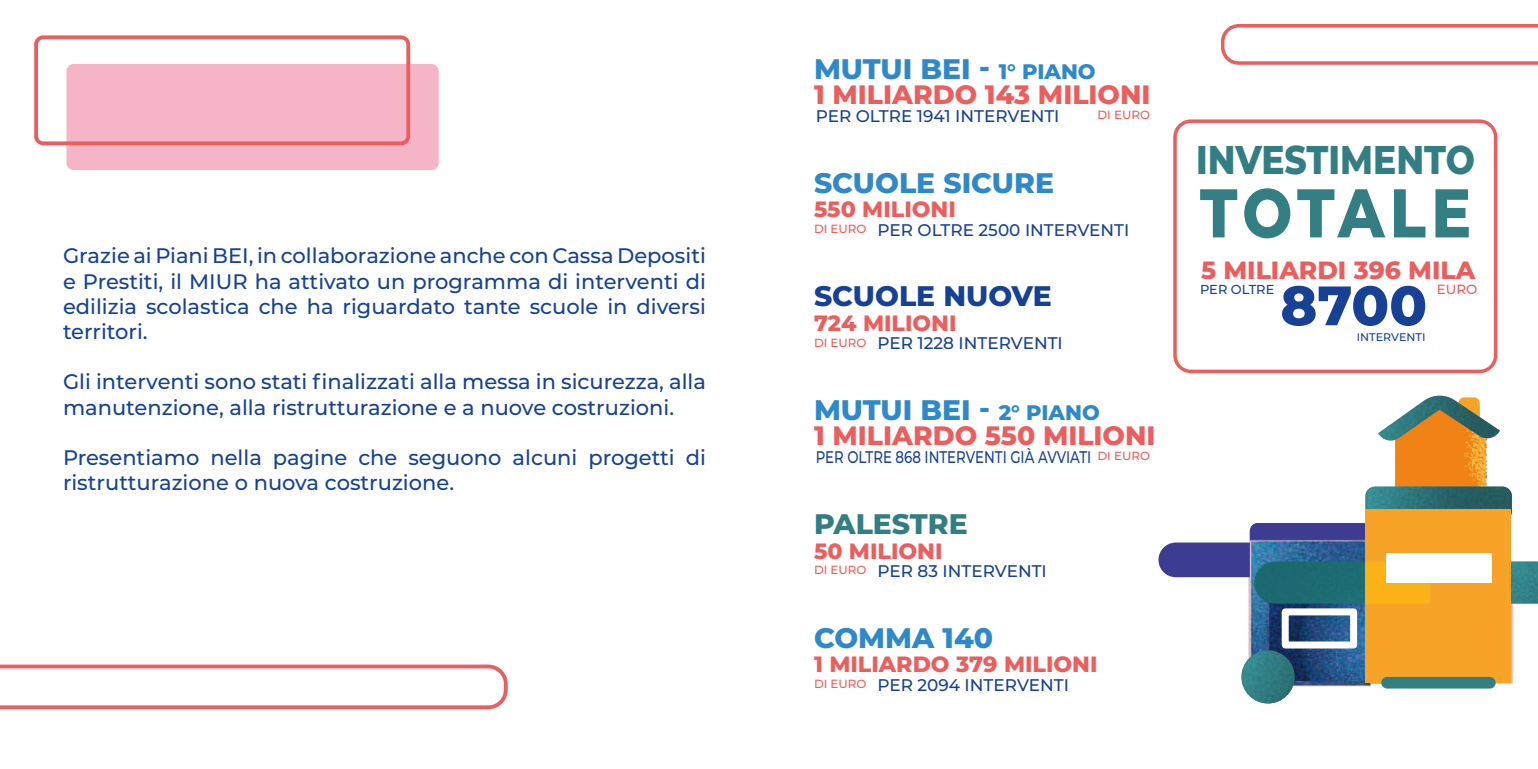
<style>
.page{position:relative;width:1538px;height:769px;background:#fff}
.page>*{position:absolute;margin:0;border:0;box-sizing:border-box;transform-origin:0 0}
.t1{font:800 68.77px "Montserrat";letter-spacing:.08em;color:#327e82;scale:.86 1}
.t2{font:800 55.3px "Montserrat";color:#164194}
.t3{font:800 40.07px "Montserrat";color:#327e82;scale:.86 1}
.t4{font:800 28.18px "Montserrat";color:#2f88c9}
.t5{font:800 28.18px "Montserrat";color:#164194}
.t6{font:800 28.18px "Montserrat";color:#327e82}
.t7{font:800 26.6px "Montserrat";color:#eb5e5d}
.t8{font:800 24.85px "Montserrat";color:#eb5e5d}
.t9{font:800 22.05px "Montserrat";color:#eb5e5d}
.t10{font:500 21px/25.2px "Montserrat";color:#164194}
.t11{font:500 16.8px "Montserrat";color:#164194}
.t12{font:500 16.8px "Montserrat";color:#164194;scale:.79 1}
.t13{font:500 13.3px "Montserrat";color:#eb5e5d}
.t14{font:500 12.95px "Montserrat";color:#164194}
.t15{font:500 11.9px "Montserrat";color:#eb5e5d}
.t16{font:500 11.03px "Montserrat";color:#164194}
.s1{font-size:21px}
</style>
<div class="page">
<div style="left:66px;top:64px;width:373px;height:106px;background:#f6b5c6;border-radius:7px"></div>
<div style="left:34px;top:35px;width:376px;height:110px;border:4px solid #eb5e5d;border-radius:7px"></div>
<svg style="left:1221px;top:24px;width:317px;height:41px"></svg>
<div style="left:1173px;top:119px;width:324px;height:254px;border:4px solid #eb5e5d;border-radius:16px"></div>
<img style="left:1248px;top:523px;width:186px;height:181px">
<svg style="left:1270px;top:604px;width:95px;height:76px;background:#224c80"></svg>
<div style="left:1282px;top:608px;width:75px;height:40px;border:7px solid #fff"></div>
<img style="left:1332px;top:337px;width:166px;height:205px">
<svg style="left:1158px;top:542px;width:207px;height:62px"></svg>
<svg style="left:1378px;top:394px;width:120px;height:92px"></svg>
<img style="left:1365px;top:486px;width:147px;height:29px">
<div style="left:1365px;top:509px;width:146px;height:173px;background:#f6a328"></div>
<div style="left:1385px;top:553px;width:106px;height:29px;background:#fff"></div>
<div style="left:1381px;top:677px;width:114px;height:11px;background:#327e82;border-radius:6px"></div>
<img style="left:1241px;top:650px;width:53px;height:53px">
<img style="left:1378px;top:396px;width:122px;height:47px">
<img style="left:1250px;top:561px;width:180px;height:43px">
<img style="left:1445px;top:561px;width:93px;height:43px">
<svg style="left:0;top:664px;width:508px;height:46px"></svg>
<p class="t10" style="left:63px;top:243px;width:644px;text-align:justify">Grazie ai Piani Bei, in collaborazione anche con Cassa Depositi e Prestiti, il MI UR ha attivato un programma di interventi di edilizia scolastica che ha riguardato tante scuole in diversi territori.</p>
<p class="t10" style="left:63px;top:369px;width:644px">Gli interventi sono stati finalizzati alla messa in sicurezza, alla manutenzione, alla ristrutturazione e a nuove costruzioni.</p>
<p class="t10" style="left:63px;top:444px;width:644px">Presentiamo nella pagine che seguono alcuni progetti di ristrutturazione o nuova costruzione.</p>
<h3 class="t4" style="left:814px;top:48px;width:283px">MUTUI BEI - <span class="s1">1° PIANO</span></h3>
<p class="t7" style="left:814px;top:75px;width:338px">1 MILIARDO 143 MILIONI</p>
<p class="t11" style="left:816px;top:104px;width:245px">PER OLTRE 1941 INTERVENTI</p>
<p class="t15" style="left:1097px;top:107px;width:54px">DI EURO</p>
<h3 class="t4" style="left:814px;top:162px;width:241px">SCUOLE SICURE</h3>
<p class="t9" style="left:814px;top:193px;width:143px">550 MILIONI</p>
<p class="t11" style="left:814px;top:218px;width:317px"><sup>DI</sup> <sup>EURO</sup> PER OLTRE 2500 INTERVENTI</p>
<h3 class="t5" style="left:814px;top:276px;width:239px">SCUOLE NUOVE</h3>
<p class="t9" style="left:814px;top:307px;width:144px">724 MILIONI</p>
<p class="t11" style="left:814px;top:332px;width:250px"><sup>DI</sup> <sup>EURO</sup> PER 1228 INTERVENTI</p>
<h3 class="t4" style="left:814px;top:390px;width:287px">MUTUI BEI - <span class="s1">2° PIANO</span></h3>
<p class="t7" style="left:814px;top:416px;width:343px">1 MILIARDO 550 MILIONI</p>
<p class="t12" style="left:816px;top:445px;width:425px">PER OLTRE 868 INTERVENTI GIÀ AVVIATI <sup>DI</sup> <sup>EURO</sup></p>
<h3 class="t6" style="left:814px;top:503px;width:155px">PALESTRE</h3>
<p class="t9" style="left:814px;top:534px;width:130px">50 MILIONI</p>
<p class="t11" style="left:814px;top:559px;width:234px"><sup>DI</sup> <sup>EURO</sup> PER 83 INTERVENTI</p>
<h3 class="t4" style="left:814px;top:617px;width:181px">COMMA 140</h3>
<p class="t9" style="left:814px;top:648px;width:285px">1 MILIARDO 379 MILIONI</p>
<p class="t11" style="left:814px;top:673px;width:256px"><sup>DI</sup> <sup>EURO</sup> PER 2094 INTERVENTI</p>
<h3 class="t3" style="left:1196px;top:131px;width:326px">INVESTIMENTO</h3>
<h1 class="t1" style="left:1200px;top:163px;width:317px">TOTALE</h1>
<p class="t8" style="left:1201px;top:252px;width:276px">5 MILIARDI 396 MILA</p>
<p class="t14" style="left:1200px;top:280px;width:76px">PER OLTRE</p>
<p class="t13" style="left:1437px;top:280px;width:42px">EURO</p>
<h2 class="t2" style="left:1280px;top:265px;width:148px">8700</h2>
<p class="t16" style="left:1357px;top:329px;width:70px">INTERVENTI</p>
</div>
